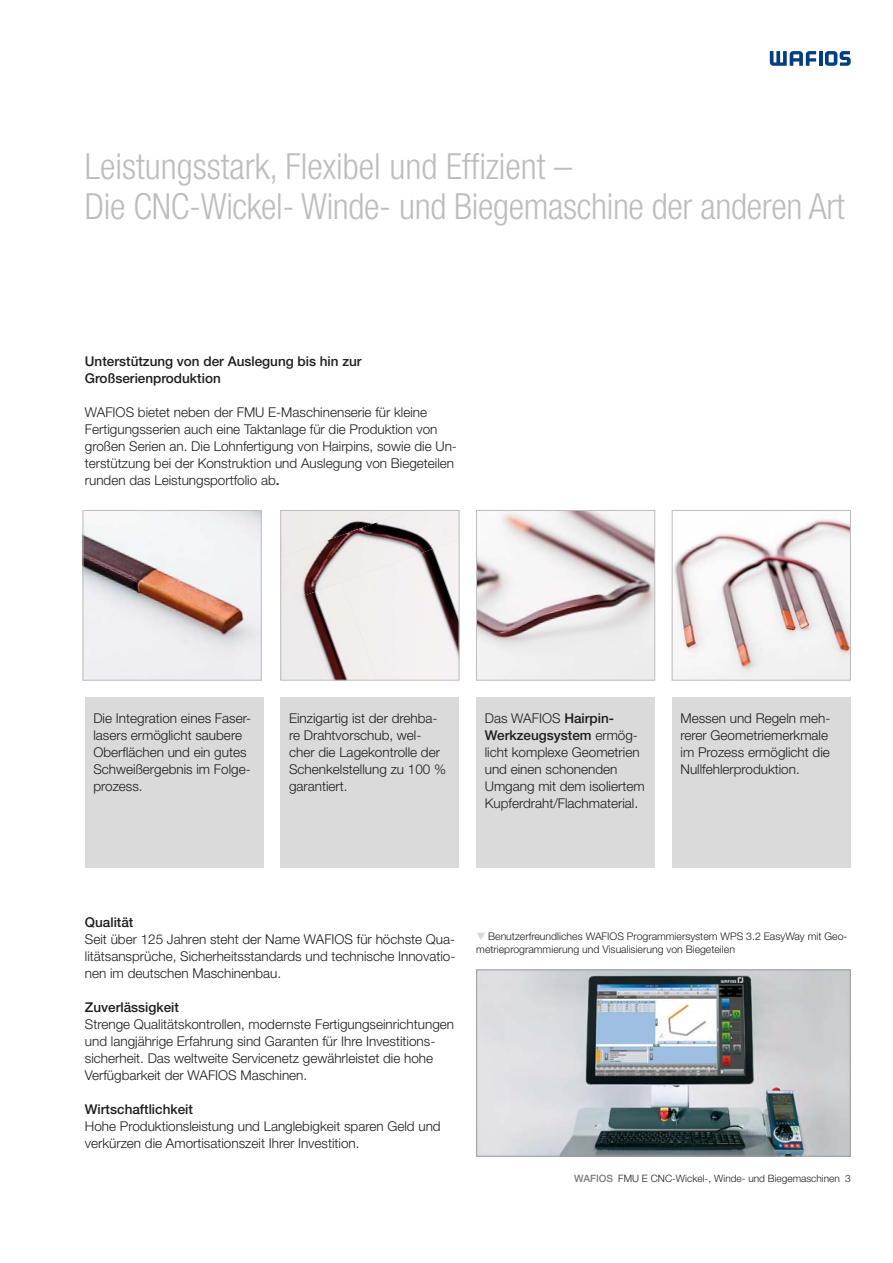
<style>
.page{position:relative;width:893px;height:1263px;background:#fff}
.page>*{position:absolute;margin:0;border:0;box-sizing:border-box;transform-origin:0 0}
.t1{font:300 condensed 36px/40.5px "Helvetica Neue LT";letter-spacing:-.01em;color:#bdbdbc}
.t2{font:300 13.5px/17px "Helvetica Neue LT";color:#1d1d1b}
.t3{font:500 13.5px/17px "Helvetica Neue LT";color:#1d1d1b}
.t4{font:300 10.5px/12.8px "Helvetica Neue LT";color:#1d1d1b}
.t5{font:300 10.2px "Helvetica Neue LT";color:#1d1d1b}
.s1{font-weight:500}
.s2{font-weight:500;color:#7c7b7b}
</style>
<div class="page">
<img style="left:674px;top:519px;width:174px;height:159px">
<div style="left:672px;top:510px;width:178px;height:170px;border:1px solid #bdbdbc"></div>
<img style="left:377px;top:604px;width:80px;height:74px">
<img style="left:282px;top:512px;width:175px;height:92px">
<img style="left:282px;top:512px;width:128px;height:45px">
<img style="left:299px;top:582px;width:78px;height:96px">
<img style="left:282px;top:597px;width:48px;height:81px">
<div style="left:280px;top:510px;width:179px;height:170px;border:1px solid #bdbdbc"></div>
<img style="left:85px;top:512px;width:174px;height:166px">
<div style="left:83px;top:510px;width:178px;height:170px;border:1px solid #bdbdbc"></div>
<img style="left:478px;top:512px;width:175px;height:166px">
<div style="left:476px;top:510px;width:179px;height:170px;border:1px solid #bdbdbc"></div>
<img style="left:478px;top:972px;width:370px;height:183px">
<div style="left:476px;top:970px;width:374px;height:187px;border:1px solid #9d9c9c"></div>
<svg style="left:769px;top:51px;width:47px;height:15px"></svg>
<svg style="left:819px;top:51px;width:3px;height:15px"></svg>
<svg style="left:824px;top:51px;width:26px;height:15px"></svg>
<div style="left:85px;top:697px;width:178px;height:170px;background:#dadada"></div>
<div style="left:280px;top:697px;width:179px;height:170px;background:#dadada"></div>
<div style="left:476px;top:697px;width:179px;height:170px;background:#dadada"></div>
<div style="left:672px;top:697px;width:178px;height:170px;background:#dadada"></div>
<h1 class="t1" style="left:85px;top:149px;width:761px">Leistungsstark, Flexibel und Effizient –<br>Die CNC-Wickel- Winde- und Biegemaschine der anderen Art</h1>
<p class="t3" style="left:85px;top:354px;width:278px">Unterstützung von der Auslegung bis hin zur<br>Großserienproduktion</p>
<p class="t2" style="left:85px;top:405px;width:373px">WAFIOS bietet neben der FMU E-Maschinenserie für kleine Fertigungsserien auch eine Taktanlage für die Produktion von großen Serien an. Die Lohnfertigung von Hairpins, sowie die Un&shy;terstützung bei der Konstruktion und Auslegung von Biegeteilen runden das Leistungsportfolio ab<span class="s1">.</span></p>
<p class="t2" style="left:93px;top:711px;width:159px">Die Integration eines Faser&shy;lasers ermöglicht saubere<br>Oberflächen und ein gutes<br>Schweißergebnis im Folge&shy;prozess.</p>
<p class="t2" style="left:289px;top:711px;width:159px">Einzigartig ist der drehba&shy;re Drahtvorschub, wel&shy;cher die Lagekontrolle der<br>Schenkelstellung zu 100 % garantiert.</p>
<p class="t2" style="left:485px;top:711px;width:161px">Das WAFIOS <span class="s1">Hairpin-<br>Werkzeugsystem</span> ermög&shy;licht komplexe Geometrien und einen schonenden<br>Umgang mit dem isoliertem<br>Kupferdraht/Flachmaterial.</p>
<p class="t2" style="left:680px;top:711px;width:151px">Messen und Regeln meh&shy;rerer Geometriemerkmale im Prozess ermöglicht die<br>Nullfehlerproduktion.</p>
<p class="t3" style="left:85px;top:915px;width:50px">Qualität</p>
<p class="t2" style="left:85px;top:932px;width:372px;text-align:justify">Seit über 125 Jahren steht der Name WAFIOS für höchste Qua&shy;litätsansprüche, Sicherheitsstandards und technische Innovatio&shy;nen im deutschen Maschinenbau.</p>
<p class="t3" style="left:85px;top:1000px;width:96px">Zuverlässigkeit</p>
<p class="t2" style="left:85px;top:1017px;width:371px">Strenge Qualitätskontrollen, modernste Fertigungseinrichtungen und langjährige Erfahrung sind Garanten für Ihre Investitions&shy;sicherheit. Das weltweite Servicenetz gewährleistet die hohe Verfügbarkeit der WAFIOS Maschinen.</p>
<p class="t3" style="left:85px;top:1102px;width:110px">Wirtschaftlichkeit</p>
<p class="t2" style="left:85px;top:1119px;width:357px">Hohe Produktionsleistung und Langlebigkeit sparen Geld und verkürzen die Amortisationszeit Ihrer Investition.</p>
<p class="t4" style="left:476px;top:931px;width:372px;text-indent:12px">Benutzerfreundliches WAFIOS Programmiersystem WPS 3.2 EasyWay mit Geo&shy;metrieprogrammierung und Visualisierung von Biegeteilen</p>
<p class="t5" style="left:574px;top:1175px;width:278px"><span class="s2">WAFIOS</span> FMU E CNC-Wickel-, Winde- und Biegemaschinen 3</p>
</div>
